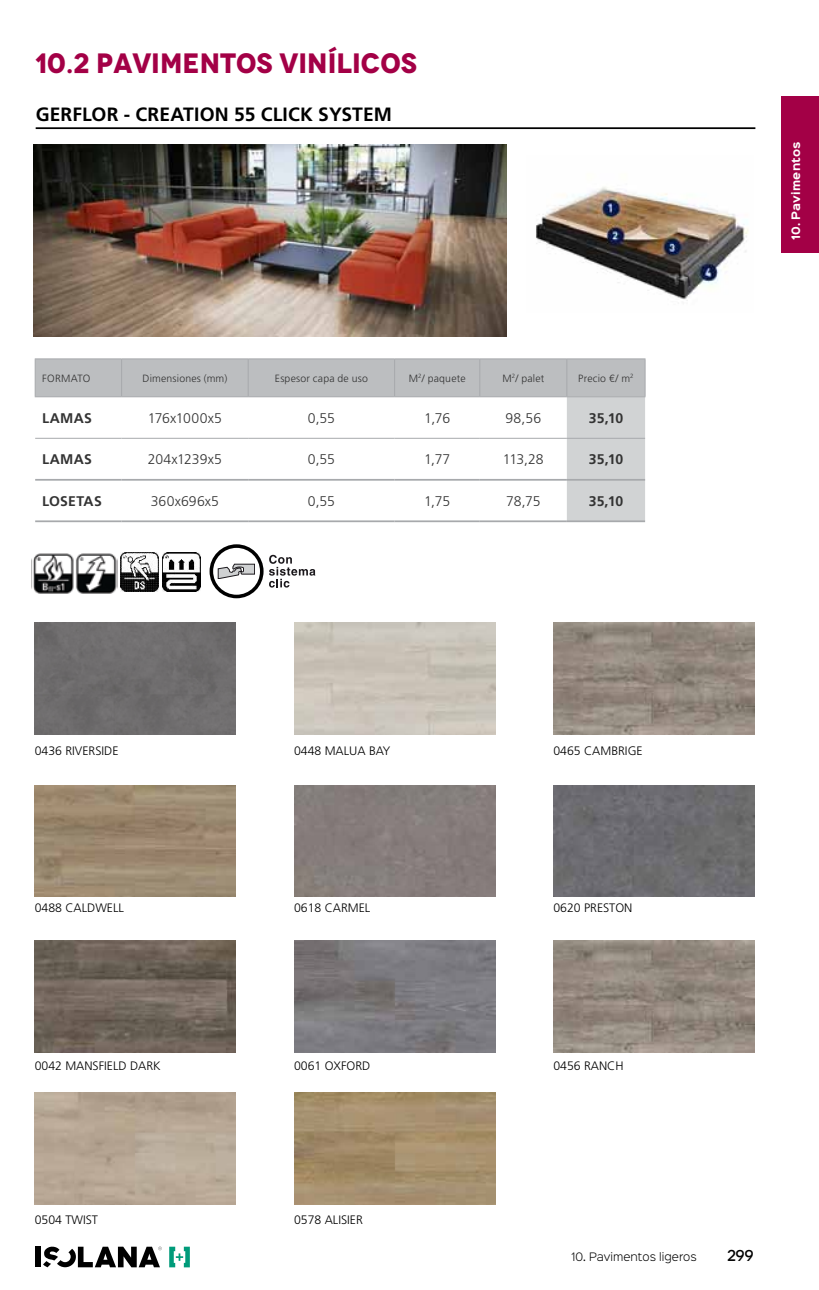
<style>
.page{position:relative;width:819px;height:1290px;background:#fff}
.page>*{position:absolute;margin:0;border:0;box-sizing:border-box;transform-origin:0 0}
.t1{font:700 28px "Novecento";color:#a30046}
.t2{font:700 19.25px "Frutiger";letter-spacing:.005em;color:#000}
.t3{font:500 15.75px "Novecento";color:#000}
.t4{font:300 14px "Frutiger";color:#333}
.t5{font:700 14px "Frutiger";letter-spacing:.015em;color:#333}
.t6{font:300 12.25px "Frutiger";color:#000}
.t7{font:300 10.5px "Frutiger";letter-spacing:.02em;color:#333}
.t8{font:300 10.5px "Sinkin Sans 300";color:#000}
.t9{font:700 10.5px "Sinkin Sans 700";letter-spacing:.02em;color:#fff}
</style>
<div class="page">
<div style="left:35px;top:1246px;width:5px;height:21px;background:#000"></div>
<svg style="left:43px;top:1246px;width:119px;height:21px"></svg>
<svg style="left:169px;top:1246px;width:21px;height:21px"></svg>
<div style="left:781px;top:96px;width:38px;height:157px;background:#a30046"></div>
<hr style="left:36px;top:127px;width:719px;height:2px;background:#000">
<svg style="left:35px;top:359px;width:610px;height:161px"></svg>
<hr style="left:35px;top:359px;width:1px;height:37px;background:#a7a9ac">
<hr style="left:35px;top:358px;width:87px;height:1px;background:#a7a9ac">
<hr style="left:121px;top:359px;width:1px;height:37px;background:#a7a9ac">
<hr style="left:122px;top:358px;width:126px;height:1px;background:#a7a9ac">
<hr style="left:248px;top:358px;width:146px;height:1px;background:#a7a9ac">
<hr style="left:248px;top:359px;width:1px;height:37px;background:#a7a9ac">
<hr style="left:394px;top:359px;width:1px;height:37px;background:#a7a9ac">
<hr style="left:394px;top:358px;width:86px;height:1px;background:#a7a9ac">
<hr style="left:479px;top:359px;width:1px;height:37px;background:#a7a9ac">
<hr style="left:480px;top:358px;width:87px;height:1px;background:#a7a9ac">
<hr style="left:566px;top:359px;width:1px;height:37px;background:#a7a9ac">
<hr style="left:567px;top:358px;width:78px;height:1px;background:#a7a9ac">
<hr style="left:644px;top:359px;width:1px;height:37px;background:#a7a9ac">
<hr style="left:35px;top:396px;width:87px;height:1px;background:#a7a9ac">
<hr style="left:35px;top:438px;width:87px;height:1px;background:#a7a9ac">
<hr style="left:35px;top:479px;width:87px;height:2px;background:#a7a9ac">
<hr style="left:35px;top:520px;width:87px;height:2px;background:#a7a9ac">
<hr style="left:122px;top:396px;width:126px;height:1px;background:#a7a9ac">
<hr style="left:248px;top:396px;width:146px;height:1px;background:#a7a9ac">
<hr style="left:122px;top:438px;width:126px;height:1px;background:#a7a9ac">
<hr style="left:248px;top:438px;width:146px;height:1px;background:#a7a9ac">
<hr style="left:122px;top:479px;width:126px;height:2px;background:#a7a9ac">
<hr style="left:248px;top:479px;width:146px;height:2px;background:#a7a9ac">
<hr style="left:122px;top:520px;width:126px;height:2px;background:#a7a9ac">
<hr style="left:248px;top:520px;width:146px;height:2px;background:#a7a9ac">
<hr style="left:394px;top:396px;width:86px;height:1px;background:#a7a9ac">
<hr style="left:394px;top:438px;width:86px;height:1px;background:#a7a9ac">
<hr style="left:394px;top:479px;width:86px;height:2px;background:#a7a9ac">
<hr style="left:394px;top:520px;width:86px;height:2px;background:#a7a9ac">
<hr style="left:480px;top:396px;width:87px;height:1px;background:#a7a9ac">
<hr style="left:480px;top:438px;width:87px;height:1px;background:#a7a9ac">
<hr style="left:480px;top:479px;width:87px;height:2px;background:#a7a9ac">
<hr style="left:480px;top:520px;width:87px;height:2px;background:#a7a9ac">
<hr style="left:567px;top:396px;width:78px;height:1px;background:#a7a9ac">
<hr style="left:567px;top:438px;width:78px;height:1px;background:#a7a9ac">
<hr style="left:567px;top:479px;width:78px;height:2px;background:#a7a9ac">
<hr style="left:567px;top:520px;width:78px;height:2px;background:#a7a9ac">
<img style="left:34px;top:145px;width:472px;height:191px">
<img style="left:536px;top:187px;width:213px;height:114px">
<img style="left:32px;top:553px;width:86px;height:41px">
<img style="left:121px;top:553px;width:37px;height:38px">
<img style="left:163px;top:553px;width:37px;height:38px">
<svg style="left:269px;top:555px;width:46px;height:32px"></svg>
<svg style="left:218px;top:564px;width:37px;height:15px"></svg>
<div style="left:209px;top:544px;width:54px;height:54px;border:4px solid #000;border-radius:50%"></div>
<div style="left:35px;top:623px;width:201px;height:112px;background:#6f6d6d"></div>
<img style="left:35px;top:785px;width:201px;height:112px">
<img style="left:35px;top:940px;width:201px;height:112px">
<div style="left:294px;top:785px;width:201px;height:112px;background:#857d7b"></div>
<img style="left:294px;top:940px;width:201px;height:112px">
<img style="left:294px;top:1092px;width:201px;height:112px">
<img style="left:553px;top:623px;width:201px;height:112px">
<img style="left:553px;top:785px;width:201px;height:112px">
<img style="left:553px;top:940px;width:201px;height:112px">
<h1 class="t1" style="left:35px;top:46px;width:384px">10.2 PAVIMENTOS VINÍLICOS</h1>
<h2 class="t2" style="left:36px;top:103px;width:358px">GERFLOR - CREATION 55 CLICK SYSTEM</h2>
<p class="t7" style="left:42px;top:372px;width:50px">FORMATO</p>
<p class="t7" style="left:142px;top:372px;width:86px">Dimensiones (mm)</p>
<p class="t7" style="left:275px;top:372px;width:95px">Espesor capa de uso</p>
<p class="t7" style="left:409px;top:372px;width:58px">M<sup>2</sup>/ paquete</p>
<p class="t7" style="left:502px;top:372px;width:43px">M<sup>2</sup>/ palet</p>
<p class="t7" style="left:578px;top:372px;width:57px">Precio €/ m<sup>2</sup></p>
<p class="t5" style="left:42px;top:410px;width:51px">LAMAS</p>
<p class="t4" style="left:148px;top:410px;width:76px">176x1000x5</p>
<p class="t4" style="left:308px;top:410px;width:28px">0,55</p>
<p class="t4" style="left:424px;top:410px;width:27px">1,76</p>
<p class="t4" style="left:505px;top:410px;width:37px">98,56</p>
<p class="t5" style="left:588px;top:410px;width:36px">35,10</p>
<p class="t5" style="left:42px;top:451px;width:51px">LAMAS</p>
<p class="t4" style="left:148px;top:451px;width:76px">204x1239x5</p>
<p class="t4" style="left:308px;top:451px;width:28px">0,55</p>
<p class="t4" style="left:424px;top:451px;width:28px">1,77</p>
<p class="t4" style="left:503px;top:451px;width:42px">113,28</p>
<p class="t5" style="left:588px;top:451px;width:36px">35,10</p>
<p class="t5" style="left:42px;top:493px;width:61px">LOSETAS</p>
<p class="t4" style="left:151px;top:493px;width:70px">360x696x5</p>
<p class="t4" style="left:308px;top:493px;width:28px">0,55</p>
<p class="t4" style="left:424px;top:493px;width:28px">1,75</p>
<p class="t4" style="left:506px;top:493px;width:36px">78,75</p>
<p class="t5" style="left:588px;top:493px;width:36px">35,10</p>
<p class="t9" style="left:790px;top:240px;width:101px;rotate:-90deg">10. Pavimentos</p>
<p class="t6" style="left:35px;top:743px;width:85px">0436 RIVERSIDE</p>
<p class="t6" style="left:294px;top:743px;width:98px">0448 MALUA BAY</p>
<p class="t6" style="left:553px;top:743px;width:91px">0465 CAMBRIGE</p>
<p class="t6" style="left:35px;top:901px;width:91px">0488 CALDWELL</p>
<p class="t6" style="left:294px;top:901px;width:78px">0618 CARMEL</p>
<p class="t6" style="left:553px;top:901px;width:80px">0620 PRESTON</p>
<p class="t6" style="left:35px;top:1059px;width:127px">0042 MANSFIELD DARK</p>
<p class="t6" style="left:294px;top:1059px;width:78px">0061 OXFORD</p>
<p class="t6" style="left:553px;top:1059px;width:72px">0456 RANCH</p>
<p class="t6" style="left:35px;top:1213px;width:65px">0504 TWIST</p>
<p class="t6" style="left:294px;top:1213px;width:70px">0578 ALISIER</p>
<p class="t8" style="left:571px;top:1248px;width:127px">10. Pavimentos ligeros</p>
<p class="t3" style="left:727px;top:1245px;width:28px">299</p>
</div>
